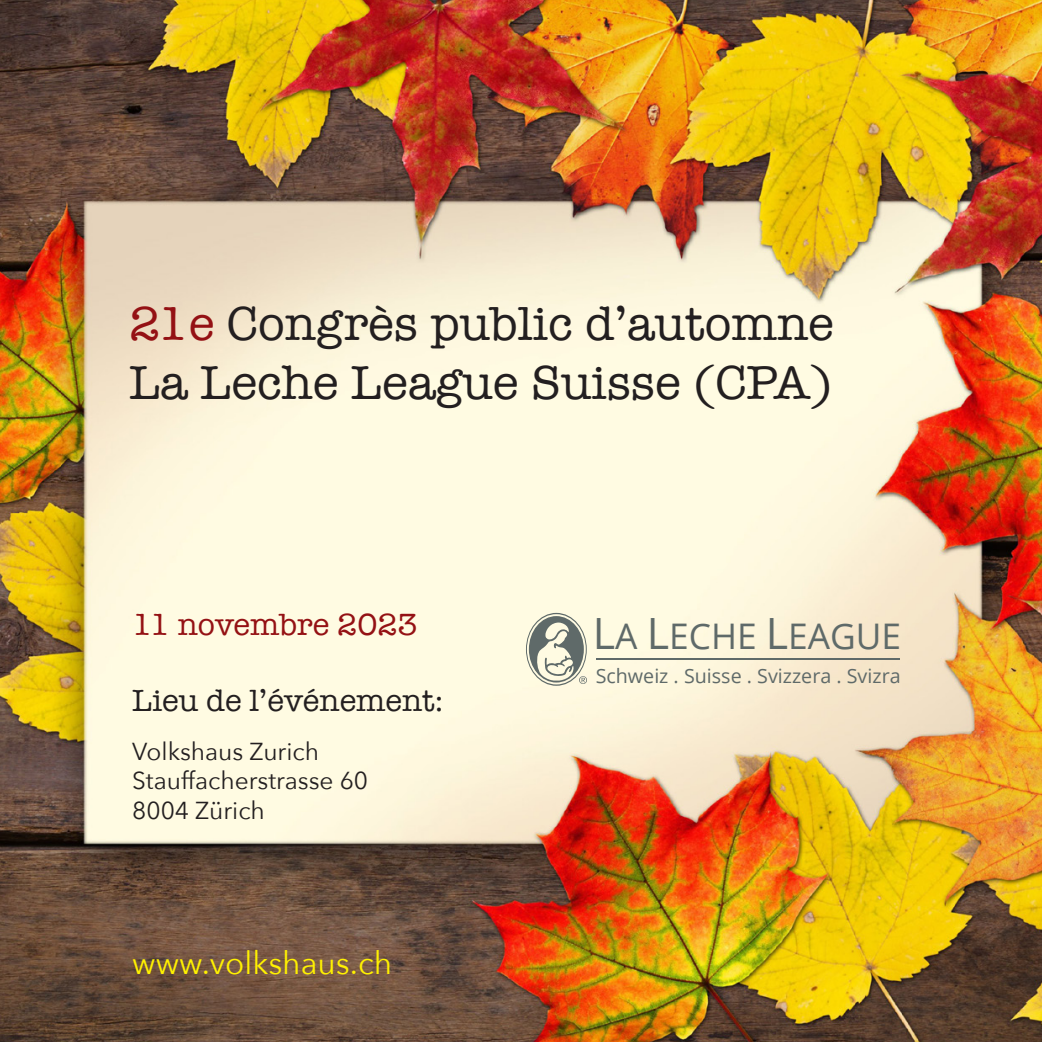
<style>
.page{position:relative;width:1042px;height:1042px;background:#fff}
.page>*{position:absolute;margin:0;border:0;box-sizing:border-box;transform-origin:0 0}
.t1{font:49px/58.8px "American Typewriter";color:#231f20}
.t2{font:35.35px "Open Sans";color:#5f6a69}
.t3{font:31.5px "American Typewriter";color:#231f20}
.t4{font:31.5px "Avenir Next";color:#fff101}
.t5{font:31.5px "American Typewriter";color:#941114}
.t6{font:24.5px/29.4px "Avenir Next";color:#231f20}
.t7{font:19.6px "Open Sans";color:#5f6a69}
.s1{color:#941114}
.s2{font-size:43.05px}
</style>
<div class="page">
<img style="left:0;top:0;width:1042px;height:1042px">
<svg style="left:526px;top:613px;width:61px;height:73px;background:#babcae"></svg>
<hr style="left:596px;top:658px;width:304px;height:2px;background:#5f6a69">
<p class="t1" style="left:129px;top:292px;width:707px"><span class="s1">21e</span> Congrès public d’automne<br>La Leche League Suisse (CPA)</p>
<p class="t5" style="left:132px;top:600px;width:287px">11 novembre 2023</p>
<p class="t3" style="left:132px;top:676px;width:313px">Lieu de l’événement:</p>
<p class="t6" style="left:132px;top:736px;width:188px">Volkshaus Zurich</p>
<p class="t6" style="left:132px;top:765px;width:237px">Stauffacherstrasse 60<br>8004 Zürich</p>
<p class="t4" style="left:132px;top:937px;width:261px">www.volkshaus.ch</p>
<p class="t2" style="left:593px;top:612px;width:310px"><span class="s2">L</span>A <span class="s2">L</span>ECHE <span class="s2">L</span>EAGUE</p>
<p class="t7" style="left:596px;top:663px;width:306px">Schweiz . Suisse . Svizzera . Svizra</p>
</div>
